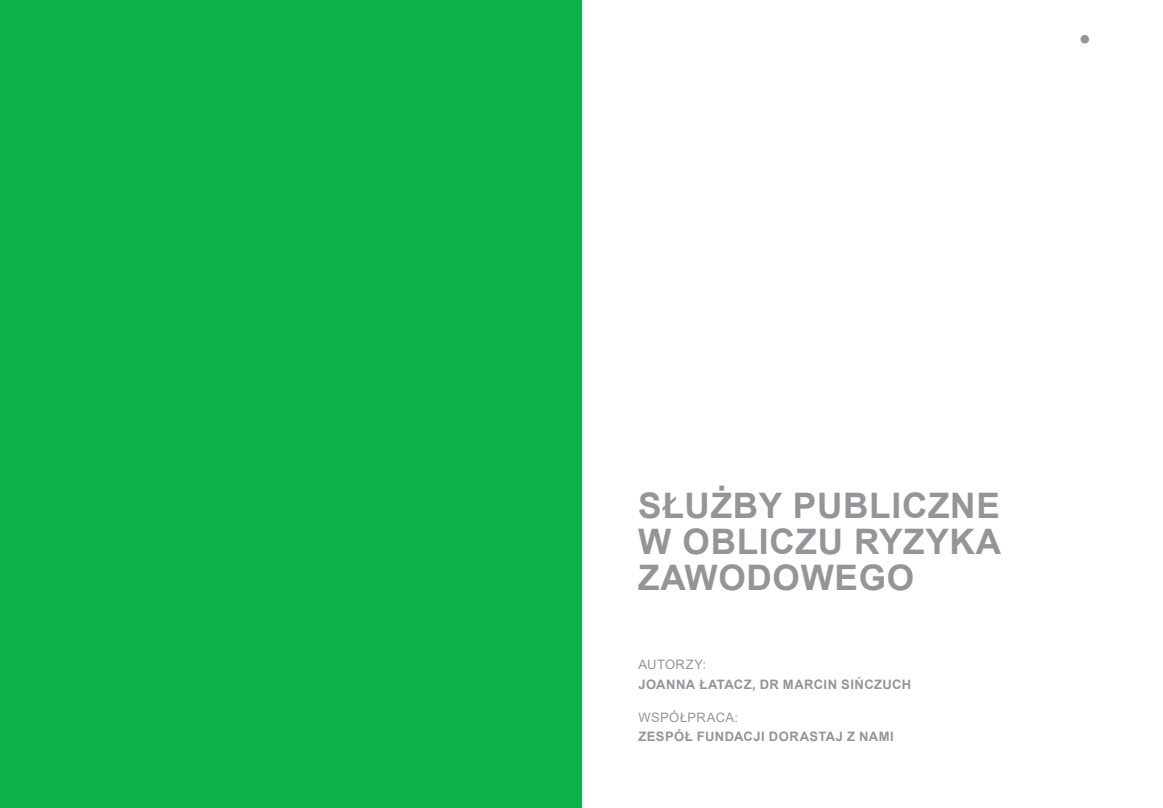
<style>
.page{position:relative;width:1163px;height:808px;background:#fff}
.page>*{position:absolute;margin:0;border:0;box-sizing:border-box;transform-origin:0 0}
.t1{font:700 35.1px/36px "Arial";letter-spacing:.02em;color:#939598;text-align:justify}
.t2{font:700 13px "Arial";letter-spacing:.035em;color:#939598}
.t3{font:13px "Arial";letter-spacing:.03em;color:#939598}
</style>
<div class="page">
<div style="left:0;top:0;width:581px;height:808px;background:#0db14b"></div>
<div style="left:1080px;top:35px;width:8px;height:8px;background:#939598;border-radius:50%"></div>
<div style="left:1080px;top:35px;width:8px;height:8px;border:1px solid #939598;border-radius:50%"></div>
<h1 class="t1" style="left:638px;top:488px;width:364px">SŁUŻBY PUBLICZNE W OBLICZU RYZYKA ZAWODOWEGO</h1>
<p class="t3" style="left:638px;top:656px;width:69px">AUTORZY:</p>
<p class="t2" style="left:638px;top:675px;width:274px">JOANNA ŁATACZ, DR MARCIN SIŃCZUCH</p>
<p class="t3" style="left:638px;top:708px;width:101px">WSPÓŁPRACA:</p>
<p class="t2" style="left:638px;top:728px;width:257px">ZESPÓŁ FUNDACJI DORASTAJ Z NAMI</p>
</div>
